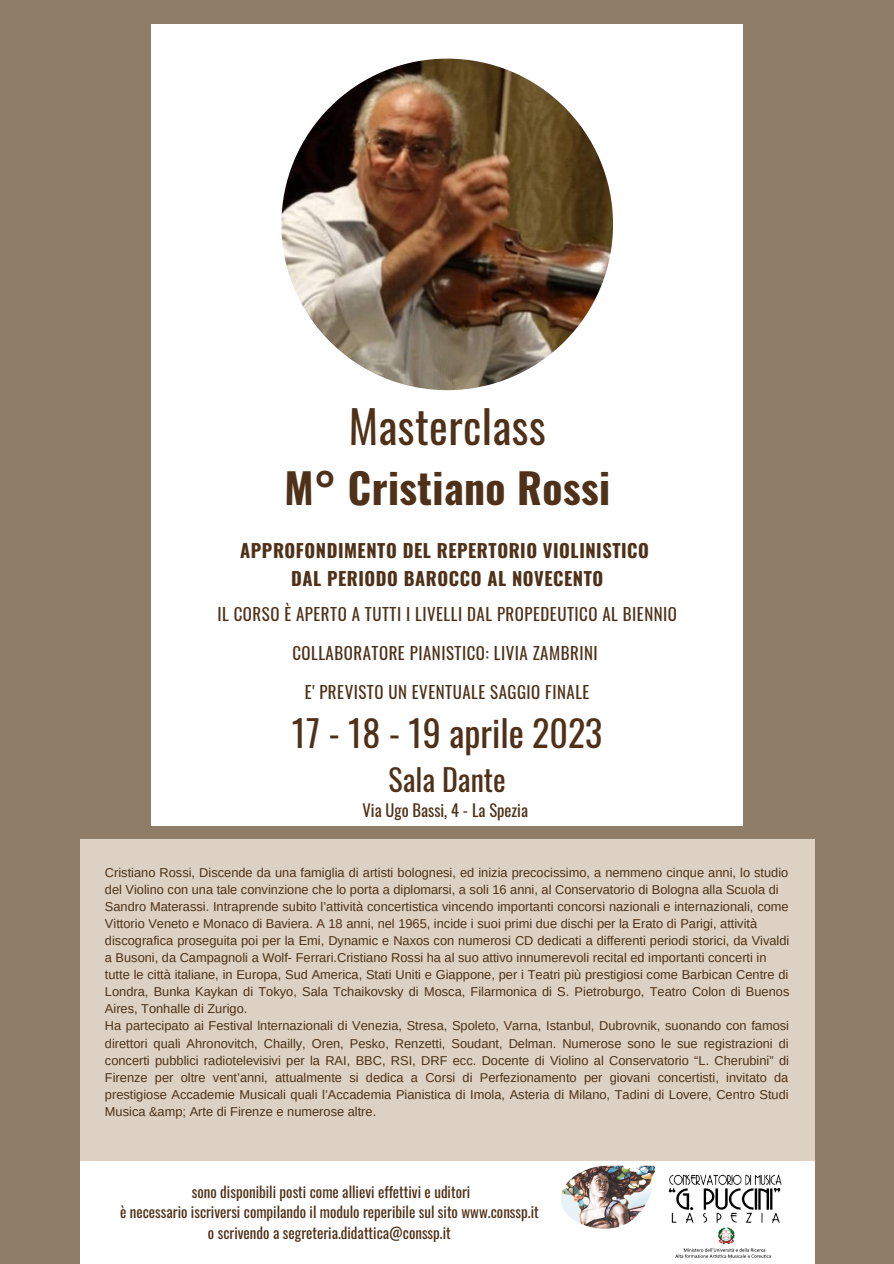
<style>
.page{position:relative;width:894px;height:1264px;background:#fff}
.page>*{position:absolute;margin:0;border:0;box-sizing:border-box;transform-origin:0 0}
.t1{font:44.55px "Oswald";letter-spacing:.01em;color:#4e3118}
.t2{font:700 41.55px "Oswald";letter-spacing:.01em;color:#4e3118}
.t3{font:36px "Oswald";color:#4e3118}
.t4{font:30px "Oswald";color:#4e3118}
.t5{font:700 18.45px/27.8px "Oswald";letter-spacing:.03em;color:#4e3118;text-align:center}
.t6{font:16.95px "Oswald";letter-spacing:.03em;color:#4e3118}
.t7{font:16.5px "Oswald";color:#4e3118}
.t8{font:15px/20.2px "Oswald";color:#4e3118;text-align:center}
.t9{font:12.75px/17.1px "Arimo";color:#4e3118}
</style>
<div class="page">
<div style="left:0;top:0;width:893px;height:1263px;background:#907d67"></div>
<div style="left:151px;top:25px;width:591px;height:801px;background:#fff"></div>
<div style="left:80px;top:1019px;width:734px;height:244px;background:#fff"></div>
<div style="left:80px;top:839px;width:734px;height:320px;background:#dcd1c2"></div>
<img style="left:281px;top:59px;width:332px;height:331px;border-radius:50%">
<img style="left:552px;top:1159px;width:236px;height:99px">
<h1 class="t1" style="left:348px;top:391px;width:198px">Masterclass</h1>
<h2 class="t2" style="left:284px;top:455px;width:327px">M° Cristiano Rossi</h2>
<h3 class="t5" style="left:240px;top:536px;width:410px">APPROFONDIMENTO DEL REPERTORIO VIOLINISTICO<br>DAL PERIODO BAROCCO AL NOVECENTO</h3>
<h3 class="t6" style="left:217px;top:601px;width:461px">IL CORSO È APERTO A TUTTI I LIVELLI DAL PROPEDEUTICO AL BIENNIO</h3>
<h3 class="t6" style="left:292px;top:640px;width:307px">COLLABORATORE PIANISTICO: LIVIA ZAMBRINI</h3>
<h3 class="t6" style="left:305px;top:679px;width:286px">E' PREVISTO UN EVENTUALE SAGGIO FINALE</h3>
<h3 class="t3" style="left:292px;top:705px;width:312px">17 - 18 - 19 aprile 2023</h3>
<h3 class="t4" style="left:388px;top:756px;width:119px">Sala Dante</h3>
<p class="t7" style="left:362px;top:797px;width:167px">Via Ugo Bassi, 4 - La Spezia</p>
<p class="t9" style="left:105px;top:863px;width:685px">Cristiano Rossi, Discende da una famiglia di artisti bolognesi, ed inizia precocissimo, a nemmeno cinque anni, lo studio del Violino con una tale convinzione che lo porta a diplomarsi, a soli 16 anni, al Conservatorio di Bologna alla Scuola di Sandro Materassi. Intraprende subito l’attività concertistica vincendo importanti concorsi nazionali e internazionali, come Vittorio Veneto e Monaco di Baviera. A 18 anni, nel 1965, incide i suoi primi due dischi per la Erato di Parigi, attività discografica proseguita poi per la Emi, Dynamic e Naxos con numerosi CD dedicati a differenti periodi storici, da Vivaldi a Busoni, da Campagnoli a Wolf- Ferrari.Cristiano Rossi ha al suo attivo innumerevoli recital ed importanti concerti in tutte le città italiane, in Europa, Sud America, Stati Uniti e Giappone, per i Teatri più prestigiosi come Barbican Centre di Londra, Bunka Kaykan di Tokyo, Sala Tchaikovsky di Mosca, Filarmonica di S. Pietroburgo, Teatro Colon di Buenos Aires, Tonhalle di Zurigo.<br>Ha partecipato ai Festival lnternazionali di Venezia, Stresa, Spoleto, Varna, Istanbul, Dubrovnik, suonando con famosi direttori quali Ahronovitch, Chailly, Oren, Pesko, Renzetti, Soudant, Delman. Numerose sono le sue registrazioni di concerti pubblici radiotelevisivi per la RAI, BBC, RSI, DRF ecc. Docente di Violino al Conservatorio “L. Cherubini” di Firenze per oltre vent’anni, attualmente si dedica a Corsi di Perfezionamento per giovani concertisti, invitato da prestigiose Accademie Musicali quali l’Accademia Pianistica di Imola, Asteria di Milano, Tadini di Lovere, Centro Studi Musica &amp;amp; Arte di Firenze e numerose altre.</p>
<p class="t8" style="left:120px;top:1180px;width:420px">sono disponibili posti come allievi effettivi e uditori<br>è necessario iscriversi compilando il modulo reperibile sul sito www.conssp.it o scrivendo a segreteria.didattica@conssp.it</p>
</div>
